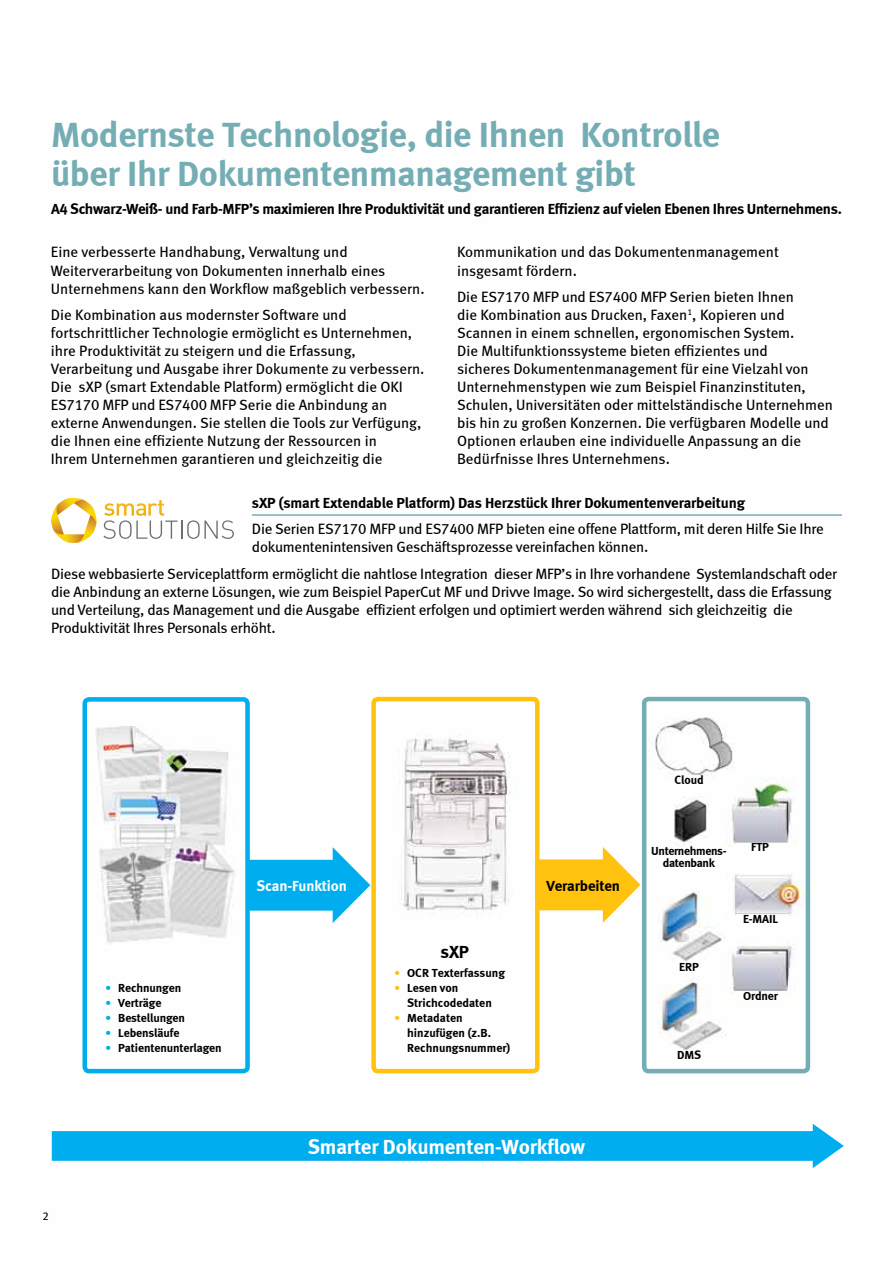
<style>
.page{position:relative;width:893px;height:1263px;background:#fff}
.page>*{position:absolute;margin:0;border:0;box-sizing:border-box;transform-origin:0 0}
.t1{font:36px/39px "Meta Bold LF";letter-spacing:-.01em;color:#74adb4}
.t2{font:21px "Meta Bold LF";letter-spacing:-.01em;color:#fff}
.t3{font:18px "Meta Bold LF";color:#000}
.t4{font:15px/18px "Meta Book LF";letter-spacing:-.005em;color:#000}
.t5{font:15px "Meta Bold LF";letter-spacing:-.02em;color:#000}
.t6{font:15px "Meta Bold LF";letter-spacing:-.01em;color:#fff}
.t7{font:12px/15px "Meta Bold LF";letter-spacing:-.01em;color:#000}
.t8{font:12px/12px "Meta Bold LF";letter-spacing:-.03em;color:#000;text-align:center}
.t9{font:11.25px "Meta Book LF";color:#000}
.s1{color:#00aeef}
.s2{color:#ffc20e}
</style>
<div class="page">
<img style="left:51px;top:504px;width:762px;height:657px">
<svg style="left:52px;top:1124px;width:792px;height:44px"></svg>
<div style="left:642px;top:697px;width:168px;height:376px;border:4px solid #74adb4;border-radius:4px"></div>
<svg style="left:250px;top:847px;width:120px;height:76px"></svg>
<div style="left:82px;top:697px;width:168px;height:376px;border:4px solid #00aeef;border-radius:4px"></div>
<svg style="left:540px;top:847px;width:100px;height:76px"></svg>
<div style="left:371px;top:697px;width:169px;height:376px;border:4px solid #ffc20e;border-radius:4px"></div>
<hr style="left:252px;top:514px;width:590px;height:2px;background:#74adb4">
<svg style="left:52px;top:525px;width:13px;height:12px"></svg>
<img style="left:53px;top:530px;width:23px;height:13px">
<img style="left:76px;top:525px;width:22px;height:18px">
<img style="left:72px;top:500px;width:26px;height:25px">
<img style="left:58px;top:498px;width:27px;height:19px">
<img style="left:51px;top:504px;width:10px;height:25px">
<img style="left:104px;top:500px;width:60px;height:16px">
<svg style="left:103px;top:520px;width:131px;height:19px"></svg>
<h1 class="t1" style="left:51px;top:115px;width:670px">Modernste Technologie, die Ihnen Kontrolle über Ihr Dokumentenmanagement gibt</h1>
<p class="t5" style="left:51px;top:200px;width:792px">A4 Schwarz-Weiß- und Farb-MFP’s maximieren Ihre Produktivität und garantieren Effizienz auf vielen Ebenen Ihres Unternehmens.</p>
<p class="t4" style="left:51px;top:243px;width:375px">Eine verbesserte Handhabung, Verwaltung und<br>Weiterverarbeitung von Dokumenten innerhalb eines<br>Unternehmens kann den Workflow maßgeblich verbessern.</p>
<p class="t4" style="left:51px;top:306px;width:375px">Die Kombination aus modernster Software und fortschrittlicher Technologie ermöglicht es Unternehmen, ihre Produktivität zu steigern und die Erfassung, Verarbeitung und Ausgabe ihrer Dokumente zu verbessern.<br>Die sXP (smart Extendable Platform) ermöglicht die OKI ES7170 MFP und ES7400 MFP Serie die Anbindung an externe Anwendungen. Sie stellen die Tools zur Verfügung, die Ihnen eine effiziente Nutzung der Ressourcen in<br>Ihrem Unternehmen garantieren und gleichzeitig die</p>
<p class="t4" style="left:457px;top:243px;width:323px">Kommunikation und das Dokumentenmanagement insgesamt fördern.</p>
<p class="t4" style="left:457px;top:288px;width:377px">Die ES7170 MFP und ES7400 MFP Serien bieten Ihnen<br>die Kombination aus Drucken, Faxen<sup>1</sup>, Kopieren und Scannen in einem schnellen, ergonomischen System.<br>Die Multifunktionssysteme bieten effizientes und<br>sicheres Dokumentenmanagement für eine Vielzahl von Unternehmenstypen wie zum Beispiel Finanzinstituten, Schulen, Universitäten oder mittelständische Unternehmen bis hin zu großen Konzernen. Die verfügbaren Modelle und Optionen erlauben eine individuelle Anpassung an die Bedürfnisse Ihres Unternehmens.</p>
<p class="t5" style="left:252px;top:494px;width:495px">sXP (smart Extendable Platform) Das Herzstück Ihrer Dokumentenverarbeitung</p>
<p class="t4" style="left:252px;top:520px;width:573px">Die Serien ES7170 MFP und ES7400 MFP bieten eine offene Plattform, mit deren Hilfe Sie Ihre dokumentenintensiven Geschäftsprozesse vereinfachen können.</p>
<p class="t4" style="left:51px;top:564px;width:788px">Diese webbasierte Serviceplattform ermöglicht die nahtlose Integration dieser MFP’s in Ihre vorhandene Systemlandschaft oder die Anbindung an externe Lösungen, wie zum Beispiel PaperCut MF und Drivve Image. So wird sichergestellt, dass die Erfassung und Verteilung, das Management und die Ausgabe effizient erfolgen und optimiert werden während sich gleichzeitig die Produktivität Ihres Personals erhöht.</p>
<p class="t9" style="left:43px;top:1210px;width:8px">2</p>
<p class="t7" style="left:105px;top:980px;width:77px"><span class="s1">•</span> Rechnungen</p>
<p class="t7" style="left:105px;top:995px;width:58px"><span class="s1">•</span> Verträge</p>
<p class="t7" style="left:105px;top:1010px;width:81px"><span class="s1">•</span> Bestellungen</p>
<p class="t7" style="left:105px;top:1025px;width:75px"><span class="s1">•</span> Lebensläufe</p>
<p class="t7" style="left:105px;top:1040px;width:118px"><span class="s1">•</span> Patientenunterlagen</p>
<p class="t6" style="left:257px;top:877px;width:92px">Scan-Funktion</p>
<p class="t3" style="left:440px;top:941px;width:30px">sXP</p>
<p class="t7" style="left:394px;top:965px;width:112px"><span class="s2">•</span> OCR Texterfassung</p>
<p class="t7" style="left:407px;top:980px;width:86px;text-indent:-13px"><span class="s2">•</span> Lesen von<br>Strichcodedaten</p>
<p class="t7" style="left:407px;top:1010px;width:105px;text-indent:-13px"><span class="s2">•</span> Metadaten hinzufügen (z.B.<br>Rechnungsnummer)</p>
<p class="t5" style="left:546px;top:877px;width:75px">Verarbeiten</p>
<h2 class="t2" style="left:308px;top:1134px;width:279px">Smarter Dokumenten-Workflow</h2>
<p class="t7" style="left:675px;top:772px;width:31px">Cloud</p>
<p class="t8" style="left:651px;top:845px;width:77px">Unternehmens&shy;datenbank</p>
<p class="t7" style="left:751px;top:839px;width:19px">FTP</p>
<p class="t7" style="left:679px;top:959px;width:21px">ERP</p>
<p class="t7" style="left:743px;top:911px;width:37px">E-MAIL</p>
<p class="t7" style="left:743px;top:988px;width:37px">Ordner</p>
<p class="t7" style="left:677px;top:1047px;width:26px">DMS</p>
</div>
